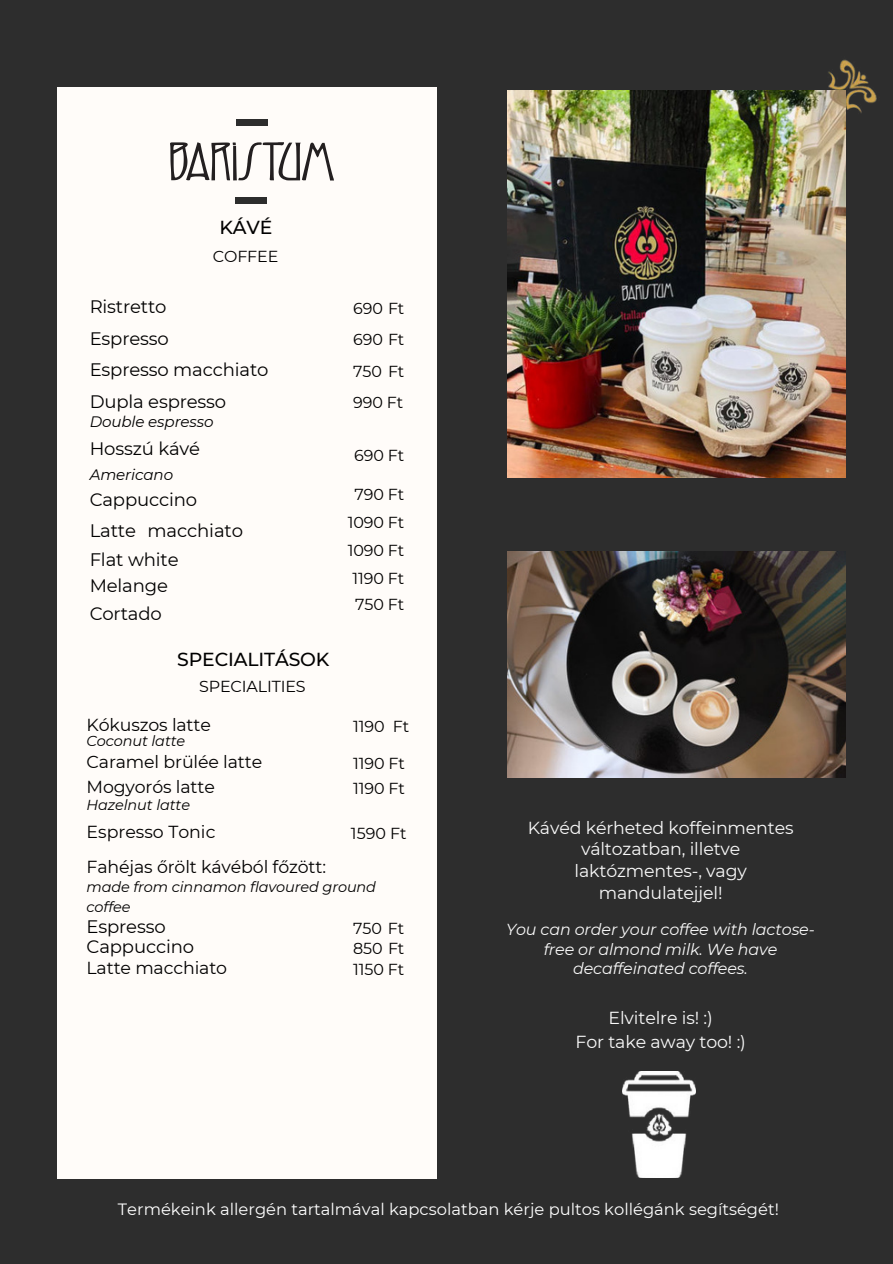
<style>
.page{position:relative;width:893px;height:1264px;background:#fff}
.page>*{position:absolute;margin:0;border:0;box-sizing:border-box;transform-origin:0 0}
.t1{font:500 18.75px "Montserrat";letter-spacing:-.01em;color:#000}
.t2{font:18.15px/29.2px "Montserrat";letter-spacing:-.01em;color:#000}
.t3{font:18px/31.5px "Montserrat";letter-spacing:-.01em;color:#000}
.t4{font:17.4px/21.8px "Montserrat";letter-spacing:-.01em;color:#f9f9f9;text-align:center}
.t5{font:17.4px/24.9px "Montserrat";letter-spacing:-.01em;color:#000}
.t6{font:16.35px "Montserrat";color:#fff}
.t7{font:15.9px/27.6px "Montserrat";letter-spacing:-.01em;color:#000;text-align:justify}
.t8{font:italic 15.9px/19.5px "Montserrat";letter-spacing:-.01em;color:#f9f9f9;text-align:center}
.t9{font:italic 15.15px "Montserrat";letter-spacing:-.01em;color:#000}
.t10{font:italic 14.4px/19.5px "Montserrat";letter-spacing:-.01em;color:#000}
</style>
<div class="page">
<div style="left:0;top:4px;width:892px;height:1256px;background:#2d2d2d"></div>
<div style="left:58px;top:88px;width:379px;height:1091px;background:#fffcf9"></div>
<svg style="left:170px;top:142px;width:164px;height:38px"></svg>
<div style="left:236px;top:119px;width:31px;height:7px;background:#2d2d2d"></div>
<div style="left:235px;top:197px;width:31px;height:6px;background:#2d2d2d"></div>
<img style="left:622px;top:1071px;width:73px;height:106px">
<img style="left:821px;top:59px;width:56px;height:59px">
<img style="left:507px;top:91px;width:338px;height:386px">
<img style="left:507px;top:551px;width:338px;height:226px">
<p class="t1" style="left:219px;top:215px;width:54px">KÁVÉ</p>
<h2 class="t7" style="left:213px;top:243px;width:67px">COFFEE</h2>
<h4 class="t3" style="left:90px;top:291px;width:180px">Ristretto<br>Espresso<br>Espresso macchiato<br>Dupla espresso</h4>
<h4 class="t9" style="left:90px;top:412px;width:125px">Double espresso</h4>
<h4 class="t3" style="left:90px;top:433px;width:112px">Hosszú kávé</h4>
<h4 class="t9" style="left:90px;top:465px;width:85px">Americano</h4>
<h4 class="t3" style="left:90px;top:484px;width:109px">Cappuccino</h4>
<h4 class="t2" style="left:90px;top:515px;width:155px">Latte macchiato<br>Flat white</h4>
<h2 class="t3" style="left:90px;top:572px;width:80px;line-height:27.2px">Melange<br>Cortado</h2>
<h2 class="t1" style="left:177px;top:647px;width:154px">SPECIALITÁSOK</h2>
<p class="t7" style="left:199px;top:672px;width:108px">SPECIALITIES</p>
<h1 class="t5" style="left:87px;top:712px;width:126px">Kókuszos latte</h1>
<h1 class="t10" style="left:87px;top:731px;width:100px">Coconut latte</h1>
<h1 class="t5" style="left:87px;top:749px;width:177px">Caramel brülée latte<br>Mogyorós latte</h1>
<h2 class="t10" style="left:87px;top:795px;width:105px">Hazelnut latte</h2>
<h2 class="t7" style="left:353px;top:292px;width:53px;line-height:31.5px">690 Ft 690 Ft 750 Ft 990 Ft</h2>
<h2 class="t7" style="left:354px;top:441px;width:51px">690 Ft</h2>
<h2 class="t7" style="left:348px;top:480px;width:58px;text-align:center">790 Ft<br>1090 Ft<br>1090 Ft<br>1190 Ft<br>750 Ft</h2>
<h4 class="t7" style="left:353px;top:713px;width:58px">1190 Ft</h4>
<h4 class="t7" style="left:353px;top:751px;width:53px;line-height:24.9px">1190 Ft<br>1190 Ft</h4>
<h4 class="t5" style="left:87px;top:819px;width:130px">Espresso Tonic</h4>
<h2 class="t7" style="left:351px;top:819px;width:57px">1590 Ft</h2>
<h3 class="t5" style="left:87px;top:854px;width:241px">Fahéjas őrölt kávéból főzött:</h3>
<h2 class="t10" style="left:87px;top:877px;width:291px">made from cinnamon flavoured ground coffee</h2>
<p class="t4" style="left:527px;top:816px;width:267px">Kávéd kérheted koffeinmentes változatban, illetve laktózmentes-, vagy mandulatejjel!</p>
<h4 class="t3" style="left:87px;top:916px;width:109px;line-height:20.5px">Espresso<br>Cappuccino</h4>
<h4 class="t5" style="left:87px;top:955px;width:142px">Latte macchiato</h4>
<p class="t7" style="left:353px;top:917px;width:53px;line-height:20.5px">750 Ft 850 Ft 1150 Ft</p>
<p class="t8" style="left:506px;top:919px;width:310px">You can order your coffee with lactose&shy;free or almond milk. We have decaffeinated coffees.</p>
<h2 class="t4" style="left:575px;top:1006px;width:172px;line-height:23.9px">Elvitelre is! :)<br>For take away too! :)</h2>
<p class="t6" style="left:118px;top:1198px;width:662px">Termékeink allergén tartalmával kapcsolatban kérje pultos kollégánk segítségét!</p>
</div>
